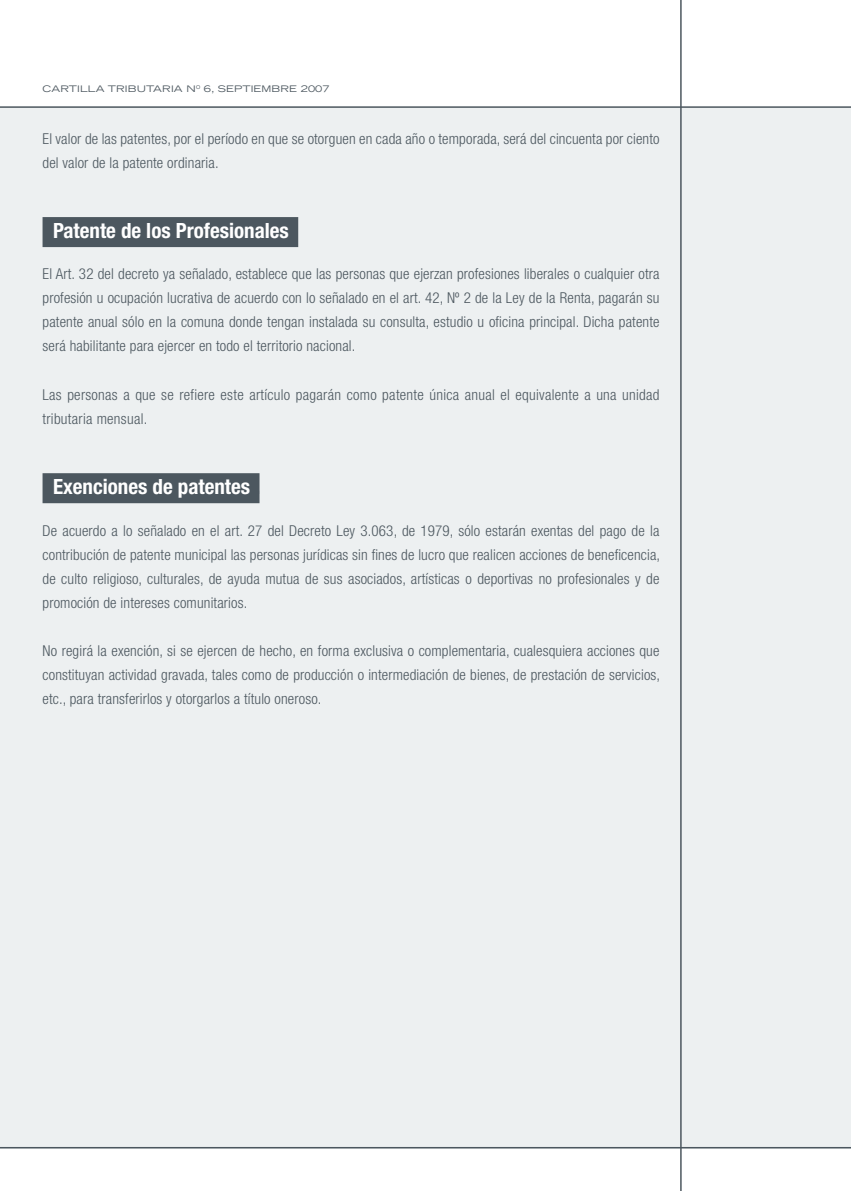
<style>
.page{position:relative;width:851px;height:1191px;background:#fff}
.page>*{position:absolute;margin:0;border:0;box-sizing:border-box;transform-origin:0 0}
.t1{font:700 condensed 21px "Helvetica Neue";color:#fff}
.t2{font:300 condensed 15px/24px "Helvetica Neue";letter-spacing:.01em;color:#4c575f;text-align:justify}
.t3{font:expanded 9px "Trade Gothic LH";letter-spacing:.01em;color:#4c575f;scale:1.1 1}
.s1{color:#4c575f}
</style>
<div class="page">
<div style="left:0;top:107px;width:850px;height:1041px;background:#edf0f1"></div>
<hr style="left:0;top:106px;width:850px;height:2px;background:#4c575f">
<hr style="left:0;top:1147px;width:850px;height:1px;background:#4c575f">
<hr style="left:680px;top:0;width:1px;height:1191px;background:#4c575f">
<hr style="left:850px;top:107px;width:1px;height:1041px;background:#edf0f1">
<div style="left:43px;top:217px;width:255px;height:30px;background:#4c575f"></div>
<div style="left:43px;top:473px;width:216px;height:30px;background:#4c575f"></div>
<p class="t3" style="left:43px;top:82px;width:66px">CARTILLA TRI</p>
<p class="t3" style="left:128px;top:82px;width:25px">BUTARIA</p>
<p class="t3" style="left:186px;top:82px;width:132px">N<sup>0</sup> 6, SEPTI EMBR E 2007</p>
<p class="t2" style="left:43px;top:126px;width:618px">El valor de las patentes, por el período en que se otorguen en cada año o temporada, será del cincuenta por ciento del valor de la patente ordinaria.</p>
<h1 class="t1" style="left:53px;top:218px;width:247px">Patente de los Profesionales<span class="s1">..</span></h1>
<p class="t2" style="left:43px;top:262px;width:618px">El Art. 32 del decreto ya señalado, establece que las personas que ejerzan profesiones liberales o cualquier otra profesión u ocupación lucrativa de acuerdo con lo señalado en el art. 42, Nº 2 de la Ley de la Renta, pagarán su patente anual sólo en la comuna donde tengan instalada su consulta, estudio u oficina principal. Dicha patente será habilitante para ejercer en todo el territorio nacional.</p>
<p class="t2" style="left:43px;top:382px;width:618px">Las personas a que se refiere este artículo pagarán como patente única anual el equivalente a una unidad tributaria mensual.</p>
<h1 class="t1" style="left:53px;top:474px;width:209px">Exenciones de patentes<span class="s1">..</span></h1>
<p class="t2" style="left:43px;top:518px;width:619px">De acuerdo a lo señalado en el art. 27 del Decreto Ley 3.063, de 1979, sólo estarán exentas del pago de la contribución de patente municipal las personas jurídicas sin fines de lucro que realicen acciones de beneficencia, de culto religioso, culturales, de ayuda mutua de sus asociados, artísticas o deportivas no profesionales y de promoción de intereses comunitarios.</p>
<p class="t2" style="left:43px;top:638px;width:619px">No regirá la exención, si se ejercen de hecho, en forma exclusiva o complementaria, cualesquiera acciones que constituyan actividad gravada, tales como de producción o intermediación de bienes, de prestación de servicios, etc., para transferirlos y otorgarlos a título oneroso.</p>
</div>
